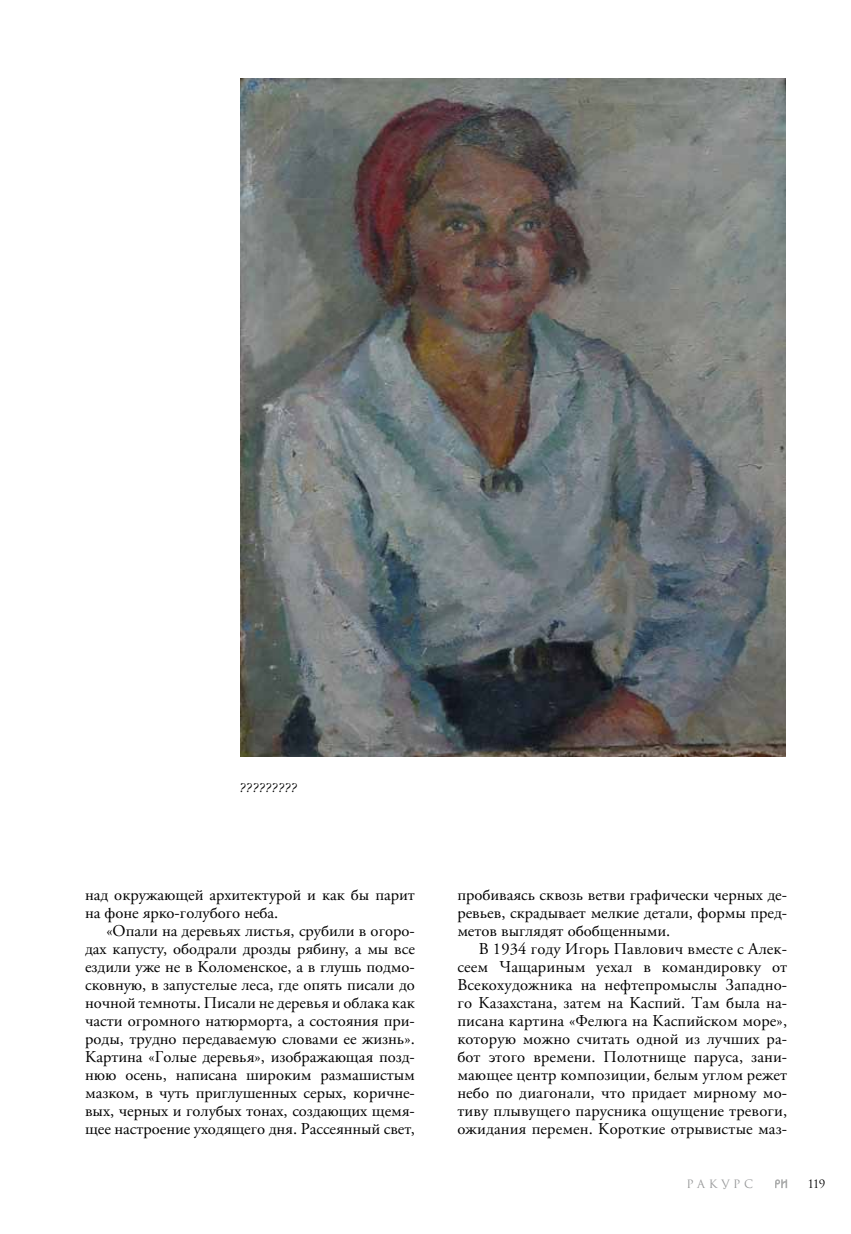
<style>
.page{position:relative;width:851px;height:1234px;background:#fff}
.page>*{position:absolute;margin:0;border:0;box-sizing:border-box;transform-origin:0 0}
.t1{font:16.5px/18px "APC Garamond";color:#000;text-align:justify}
.t2{font:italic 12px "Kudryashev";color:#000}
.t3{font:11.25px "Romul";letter-spacing:.33em;color:#969798}
.t4{font:11.25px "Romul";color:#000}
</style>
<div class="page">
<svg style="left:775px;top:1179px;width:12px;height:8px"></svg>
<img style="left:240px;top:79px;width:545px;height:677px">
<p class="t2" style="left:240px;top:780px;width:59px">?????????</p>
<p class="t1" style="left:85px;top:885px;width:331px">над окружающей архитектурой и как бы парит на фоне ярко-голубого неба.</p>
<p class="t1" style="left:85px;top:921px;width:331px;text-indent:21px">«Опали на деревьях листья, срубили в огоро&shy;дах капусту, ободрали дрозды рябину, а мы все ездили уже не в Коломенское, а в глушь подмо&shy;сковную, в запустелые леса, где опять писали до ночной темноты. Писали не деревья и облака как части огромного натюрморта, а состояния при&shy;роды, трудно передаваемую словами ее жизнь».<br>Картина «Голые деревья», изображающая позд&shy;нюю осень, написана широким размашистым мазком, в чуть приглушенных серых, коричне&shy;вых, черных и голубых тонах, создающих щемя&shy;щее настроение уходящего дня. Рассеянный свет,</p>
<p class="t1" style="left:457px;top:885px;width:331px">пробиваясь сквозь ветви графически черных де&shy;ревьев, скрадывает мелкие детали, формы пред&shy;метов выглядят обобщенными.</p>
<p class="t1" style="left:457px;top:939px;width:331px;text-indent:21px">В 1934 году Игорь Павлович вместе с Алек&shy;сеем Чащариным уехал в командировку от Всекохудожника на нефтепромыслы Западно&shy;го Казахстана, затем на Каспий. Там была на&shy;писана картина «Фелюга на Каспийском море», которую можно считать одной из лучших ра&shy;бот этого времени. Полотнище паруса, зани&shy;мающее центр композиции, белым углом режет небо по диагонали, что придает мирному мо&shy;тиву плывущего парусника ощущение тревоги, ожидания перемен. Короткие отрывистые маз-</p>
<p class="t3" style="left:686px;top:1176px;width:68px">ракурс</p>
<p class="t4" style="left:808px;top:1176px;width:19px">119</p>
</div>
